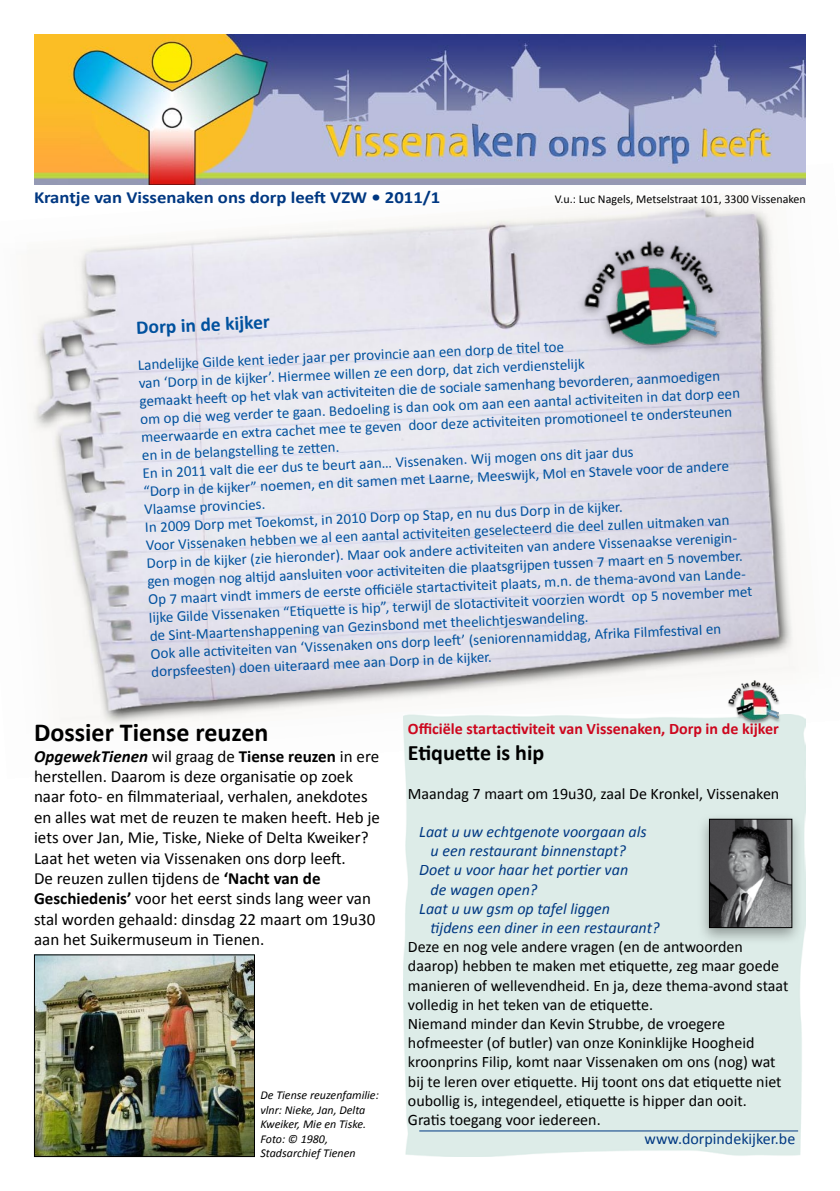
<style>
.page{position:relative;width:840px;height:1191px;background:#fff}
.page>*{position:absolute;margin:0;border:0;box-sizing:border-box;transform-origin:0 0}
.t1{font:700 26px "Calibri";color:#000}
.t2{font:700 22px "Calibri";color:#000}
.t3{font:700 19.4px "Calibri";color:#00519e}
.t4{font:17px/20.4px "Calibri";color:#000}
.t5{font:700 17px "Calibri";color:#003882;scale:1.1 1}
.t6{font:16px/19.2px "Calibri";color:#000}
.t7{font:italic 16px "Calibri";color:#003882}
.t8{font:700 16px "Calibri";color:#cd071e}
.t9{font:16px "Calibri";color:#003882}
.t10{font:15px/17.8px "Calibri";color:#00519e}
.t11{font:italic 12px/14.4px "Calibri";color:#000}
.t12{font:12px "Calibri";color:#000}
.s1{font-weight:700;font-style:italic}
.s2{font-weight:700}
</style>
<div class="page">
<img style="left:33px;top:163px;width:773px;height:616px">
<div style="left:403px;top:715px;width:402px;height:442px;background:#ddece8"></div>
<hr style="left:419px;top:1130px;width:378px;height:1px;background:#003882">
<div style="left:575px;top:235px;width:167px;height:141px;background:#000;opacity:.4"></div>
<img style="left:579px;top:236px;width:140px;height:115px">
<img style="left:34px;top:34px;width:771px;height:150px">
<div style="left:696px;top:812px;width:115px;height:142px;background:#000;opacity:.35"></div>
<img style="left:710px;top:821px;width:79px;height:105px">
<div style="left:708px;top:819px;width:83px;height:109px;border:1px solid #000"></div>
<img style="left:36px;top:956px;width:217px;height:199px">
<div style="left:34px;top:954px;width:221px;height:203px;border:1px solid #000"></div>
<div style="left:726px;top:680px;width:64px;height:53px;background:#000;opacity:.4"></div>
<img style="left:728px;top:680px;width:50px;height:40px">
<p class="t5" style="left:34px;top:187px;width:371px">Krantje van Vissenaken ons dorp leeft VZW • 2011/1</p>
<p class="t12" style="left:554px;top:192px;width:252px">V.u.: Luc Nagels, Metselstraat 101, 3300 Vissenaken</p>
<p class="t3" style="left:136px;top:315px;width:135px;rotate:-2deg">Dorp in de kijker</p>
<p class="t10" style="left:138px;top:353px;width:602px;rotate:-2deg">Landelijke Gilde kent ieder jaar per provincie aan een dorp de ti tel toe<br>van ‘Dorp in de kijker’. Hiermee willen ze een dorp, dat zich verdienstelijk<br>gemaakt heeft op het vlak van acti viteiten die de sociale samenhang bevorderen, aanmoedigen om op die weg verder te gaan. Bedoeling is dan ook om aan een aantal acti viteiten in dat dorp een meerwaarde en extra cachet mee te geven door deze acti viteiten promoti oneel te ondersteunen</p>
<p class="t10" style="left:141px;top:445px;width:587px;line-height:17.2px;rotate:-2deg">en in de belangstelling te zett en.<br>En in 2011 valt die eer dus te beurt aan… Vissenaken. Wij mogen ons dit jaar dus<br>“Dorp in de kijker” noemen, en dit samen met Laarne, Meeswijk, Mol en Stavele voor de andere</p>
<p class="t10" style="left:144px;top:499px;width:606px;rotate:-2deg">Vlaamse provincies.<br>In 2009 Dorp met Toekomst, in 2010 Dorp op Stap, en nu dus Dorp in de kijker.<br>Voor Vissenaken hebben we al een aantal acti viteiten geselecteerd die deel zullen uitmaken van Dorp in de kijker (zie hieronder). Maar ook andere acti viteiten van andere Vissenaakse verenigin&shy;gen mogen nog alti jd aansluiten voor acti viteiten die plaatsgrijpen tussen 7 maart en 5 november.<br>Op 7 maart vindt immers de eerste offi ciële startacti viteit plaats, m.n. de thema-avond van Lande&shy;lijke Gilde Vissenaken “Eti quett e is hip”, terwijl de slotacti viteit voorzien wordt op 5 november met de Sint-Maartenshappening van Gezinsbond met theelichtjeswandeling.<br>Ook alle acti viteiten van ‘Vissenaken ons dorp leeft ’ (seniorennamiddag, Afrika Filmfesti val en</p>
<p class="t10" style="left:151px;top:660px;width:342px;rotate:-2deg">dorpsfeesten) doen uiteraard mee aan Dorp in de kijker.</p>
<h1 class="t1" style="left:34px;top:716px;width:236px">Dossier Tiense reuzen</h1>
<p class="t4" style="left:34px;top:745px;width:347px"><span class="s1">OpgewekTienen</span> wil graag de <span class="s2">Tiense reuzen</span> in ere herstellen. Daarom is deze organisatie op zoek naar foto- en filmmateriaal, verhalen, anekdotes en alles wat met de reuzen te maken heeft. Heb je iets over Jan, Mie, Tiske, Nieke of Delta Kweiker?<br>Laat het weten via Vissenaken ons dorp leeft.<br>De reuzen zullen tijdens de <span class="s2">‘Nacht van de Geschiedenis’</span> voor het eerst sinds lang weer van stal worden gehaald: dinsdag 22 maart om 19u30 aan het Suikermuseum in Tienen.</p>
<p class="t11" style="left:260px;top:1087px;width:120px">De Tiense reuzenfamilie: vlnr: Nieke, Jan, Delta<br>Kweiker, Mie en Tiske.<br>Foto: © 1980,<br>Stadsarchief Tienen</p>
<p class="t8" style="left:407px;top:718px;width:372px">Officiële startactiviteit van Vissenaken, Dorp in de kijker</p>
<h2 class="t2" style="left:407px;top:739px;width:138px">Etiquette is hip</h2>
<p class="t6" style="left:407px;top:783px;width:373px">Maandag 7 maart om 19u30, zaal De Kronkel, Vissenaken</p>
<p class="t7" style="left:419px;top:821px;width:229px">Laat u uw echtgenote voorgaan als</p>
<p class="t7" style="left:430px;top:841px;width:197px">u een restaurant binnenstapt?</p>
<p class="t7" style="left:419px;top:860px;width:210px">Doet u voor haar het portier van</p>
<p class="t7" style="left:430px;top:879px;width:108px">de wagen open?</p>
<p class="t7" style="left:419px;top:898px;width:192px">Laat u uw gsm op tafel liggen</p>
<p class="t7" style="left:430px;top:917px;width:230px">tijdens een diner in een restaurant?</p>
<p class="t6" style="left:407px;top:936px;width:382px">Deze en nog vele andere vragen (en de antwoorden daarop) hebben te maken met etiquette, zeg maar goede manieren of wellevendheid. En ja, deze thema-avond staat volledig in het teken van de etiquette.<br>Niemand minder dan Kevin Strubbe, de vroegere hofmeester (of butler) van onze Koninklijke Hoogheid kroonprins Filip, komt naar Vissenaken om ons (nog) wat bij te leren over etiquette. Hij toont ons dat etiquette niet oubollig is, integendeel, etiquette is hipper dan ooit.<br>Gratis toegang voor iedereen.</p>
<p class="t9" style="left:644px;top:1129px;width:152px">www.dorpindekijker.be</p>
</div>
